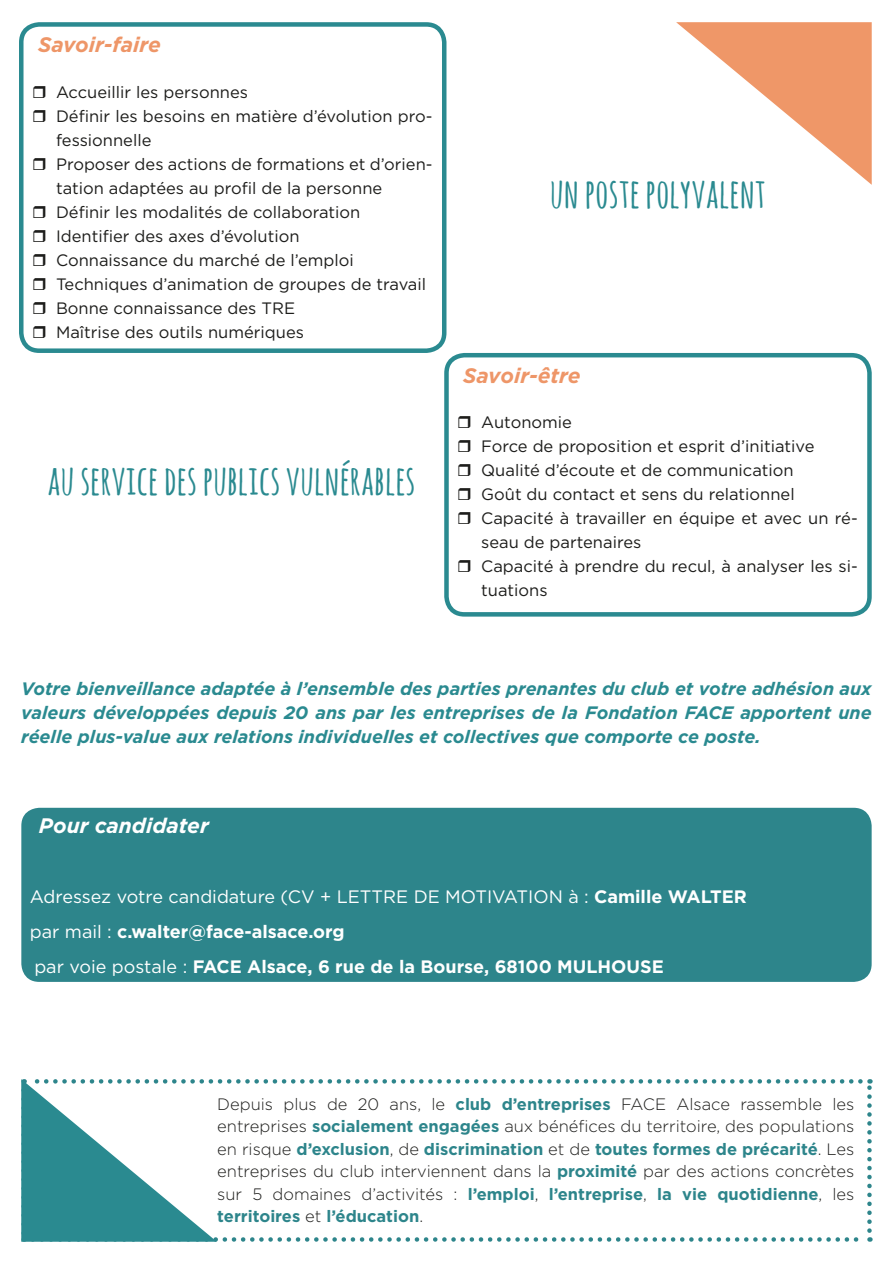
<style>
.page{position:relative;width:893px;height:1263px;background:#fff}
.page>*{position:absolute;margin:0;border:0;box-sizing:border-box;transform-origin:0 0}
.t1{font:700 40.5px "Amatic SC";color:#2a8a90}
.t2{font:italic 700 21px "Gotham";color:#ee9668}
.t3{font:italic 700 21px "Gotham";color:#fff}
.t4{font:italic 700 18px/24px "Gotham";color:#2a8a90;text-align:justify}
.t5{font:700 18px "Gotham";color:#fff}
.t6{font:18px "Gotham";color:#fff}
.t7{font:16.5px/24px "Gotham";color:#1d1d1b}
.Style_de_paragraphe{font:300 16.5px/22.5px "Gotham";color:#1d1d1b;text-align:justify}
.s1{font-weight:700}
.s2{font-weight:400}
.s3{font-weight:700;color:#2d858b}
</style>
<div class="page">
<div style="left:19px;top:22px;width:427px;height:331px;border:4px solid #2a8a90;border-radius:18px"></div>
<div style="left:444px;top:353px;width:428px;height:264px;border:4px solid #2a8a90;border-radius:18px"></div>
<svg style="left:676px;top:22px;width:196px;height:163px"></svg>
<svg style="left:21px;top:1079px;width:851px;height:163px"></svg>
<div style="left:21px;top:808px;width:851px;height:174px;background:#2d858b;border-radius:18px"></div>
<p class="t2" style="left:38px;top:31px;width:124px">Savoir-faire</p>
<p class="t7" style="left:56px;top:79px;width:194px">Accueillir les personnes</p>
<p class="t7" style="left:56px;top:103px;width:378px">Définir les besoins en matière d’évolution pro&shy;fessionnelle</p>
<p class="t7" style="left:56px;top:151px;width:378px">Proposer des actions de formations et d’orien&shy;tation adaptées au profil de la personne</p>
<p class="t7" style="left:56px;top:199px;width:306px">Définir les modalités de collaboration</p>
<p class="t7" style="left:56px;top:223px;width:245px">Identifier des axes d’évolution</p>
<p class="t7" style="left:56px;top:247px;width:299px">Connaissance du marché de l’emploi</p>
<p class="t7" style="left:56px;top:271px;width:372px">Techniques d’animation de groupes de travail</p>
<p class="t7" style="left:56px;top:295px;width:241px">Bonne connaissance des TRE</p>
<p class="t7" style="left:56px;top:319px;width:249px">Maîtrise des outils numériques</p>
<p class="t1" style="left:48px;top:451px;width:369px">AU SERVICE DES PUBLICS VULNÉRABLES</p>
<p class="t1" style="left:550px;top:164px;width:217px">UN POSTE POLYVALENT</p>
<p class="t2" style="left:463px;top:361px;width:119px">Savoir-être</p>
<p class="t7" style="left:481px;top:410px;width:92px">Autonomie</p>
<p class="t7" style="left:481px;top:434px;width:335px">Force de proposition et esprit d’initiative</p>
<p class="t7" style="left:481px;top:458px;width:314px">Qualité d’écoute et de communication</p>
<p class="t7" style="left:481px;top:482px;width:315px">Goût du contact et sens du relationnel</p>
<p class="t7" style="left:481px;top:506px;width:378px">Capacité à travailler en équipe et avec un ré&shy;seau de partenaires</p>
<p class="t7" style="left:481px;top:554px;width:378px">Capacité à prendre du recul, à analyser les si&shy;tuations</p>
<p class="t4" style="left:21px;top:677px;width:852px">Votre bienveillance adaptée à l’ensemble des parties prenantes du club et votre adhésion aux valeurs développées depuis 20 ans par les entreprises de la Fondation FACE apportent une réelle plus-value aux relations individuelles et collectives que comporte ce poste.</p>
<p class="t3" style="left:39px;top:812px;width:171px">Pour candidater</p>
<p class="t6" style="left:30px;top:885px;width:718px">Adressez votre candidature (CV + LETTRE DE MOTIVATION à : <span class="s1">Camille WALTER</span></p>
<p class="t5" style="left:30px;top:920px;width:316px"><span class="s2">par mail :</span> c.walter@face-alsace.org</p>
<p class="t5" style="left:34px;top:955px;width:631px"><span class="s2">par voie postale :</span> FACE Alsace, 6 rue de la Bourse, 68100 MULHOUSE</p>
<p class="Style_de_paragraphe" style="left:217px;top:1092px;width:639px">Depuis plus de 20 ans, le <span class="s3">club d’entreprises</span> FACE Alsace rassemble les entreprises <span class="s3">socialement engagées</span> aux bénéfices du territoire, des populations en risque <span class="s3">d’exclusion</span>, de <span class="s3">discrimination</span> et de <span class="s3">toutes formes de précarité</span>. Les entreprises du club interviennent dans la <span class="s3">proximité</span> par des actions concrètes sur 5 domaines d’activités : <span class="s3">l’emploi</span>, <span class="s3">l’entreprise</span>, <span class="s3">la vie quotidienne</span>, les <span class="s3">territoires</span> et <span class="s3">l’éducation</span>.</p>
</div>
